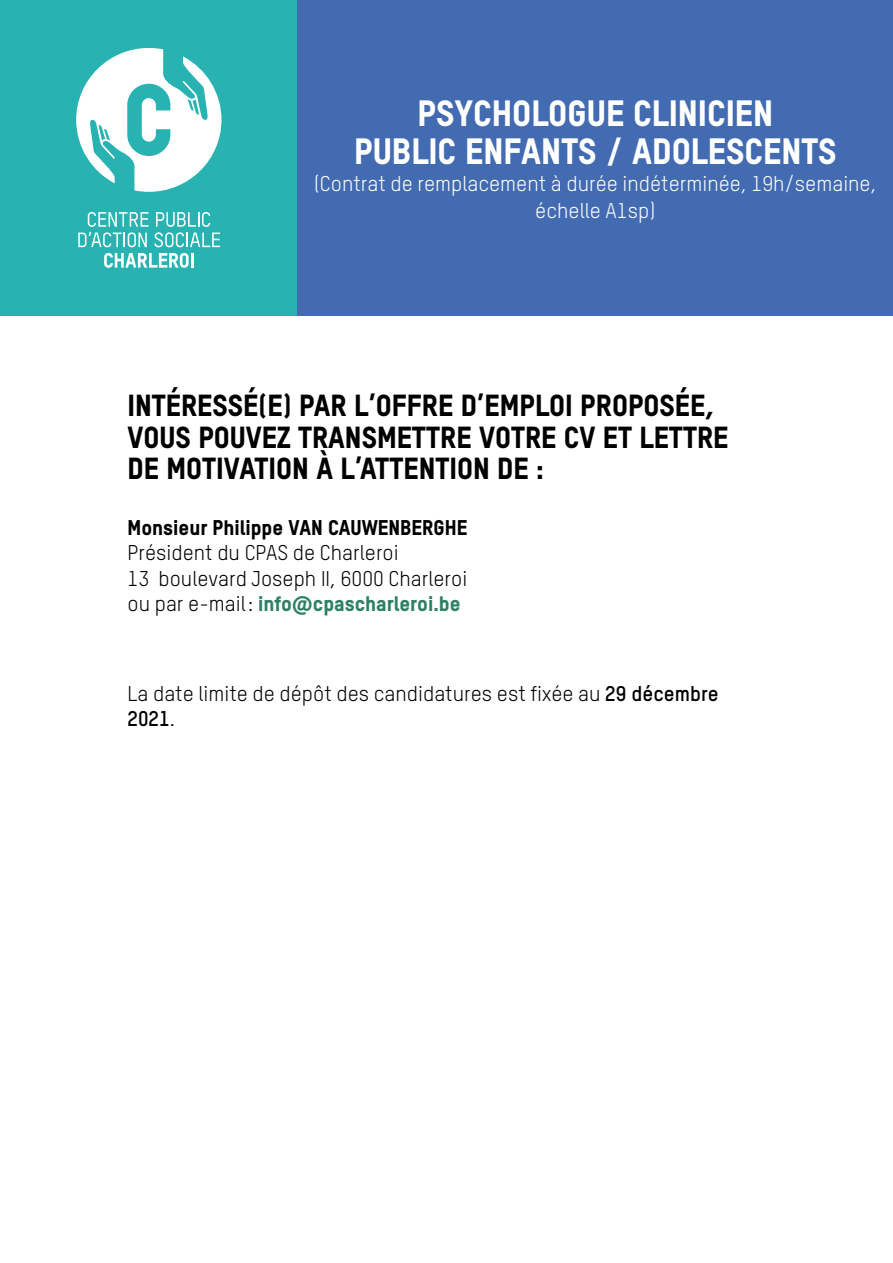
<style>
.page{position:relative;width:893px;height:1263px;background:#fff}
.page>*{position:absolute;margin:0;border:0;box-sizing:border-box;transform-origin:0 0}
.t1{font:800 36px/37.5px "TSTAR";color:#fff;text-align:center}
.t2{font:800 30px/31.5px "TSTAR";color:#000}
.t3{font:21px/25.5px "TSTAR";color:#000}
.t4{font:21px/27px "TSTAR";color:#fff;text-align:center}
.t5{font:800 21px "TSTAR";color:#000}
.s1{font-weight:800;color:#2e8064}
.s2{font-weight:700}
</style>
<div class="page">
<div style="left:0;top:0;width:298px;height:316px;background:#28b3b2"></div>
<svg style="left:78px;top:212px;width:70px;height:35px"></svg>
<svg style="left:154px;top:212px;width:66px;height:35px"></svg>
<svg style="left:104px;top:253px;width:89px;height:15px"></svg>
<svg style="left:76px;top:48px;width:145px;height:144px"></svg>
<div style="left:298px;top:0;width:595px;height:316px;background:#436bb2"></div>
<h1 class="t1" style="left:354px;top:94px;width:484px">PSYCHOLOGUE CLINICIEN<br>PUBLIC ENFANTS / ADOLESCENTS</h1>
<p class="t4" style="left:314px;top:169px;width:564px">(Contrat de remplacement à durée indéterminée, 19h/semaine, échelle A1sp)</p>
<h2 class="t2" style="left:128px;top:389px;width:602px">INTÉRESSÉ(E) PAR L’OFFRE D’EMPLOI PROPOSÉE,<br>VOUS POUVEZ TRANSMETTRE VOTRE CV ET LETTRE<br>DE MOTIVATION À L’ATTENTION DE :</h2>
<p class="t5" style="left:128px;top:514px;width:341px">Monsieur Philippe VAN CAUWENBERGHE</p>
<p class="t3" style="left:128px;top:540px;width:341px">Président du CPAS de Charleroi<br>13 boulevard Joseph II, 6000 Charleroi ou par e-mail : <span class="s1">info@cpascharleroi.be</span></p>
<p class="t3" style="left:128px;top:680px;width:593px">La date limite de dépôt des candidatures est fixée au <span class="s2">29 décembre<br>2021</span>.</p>
</div>
